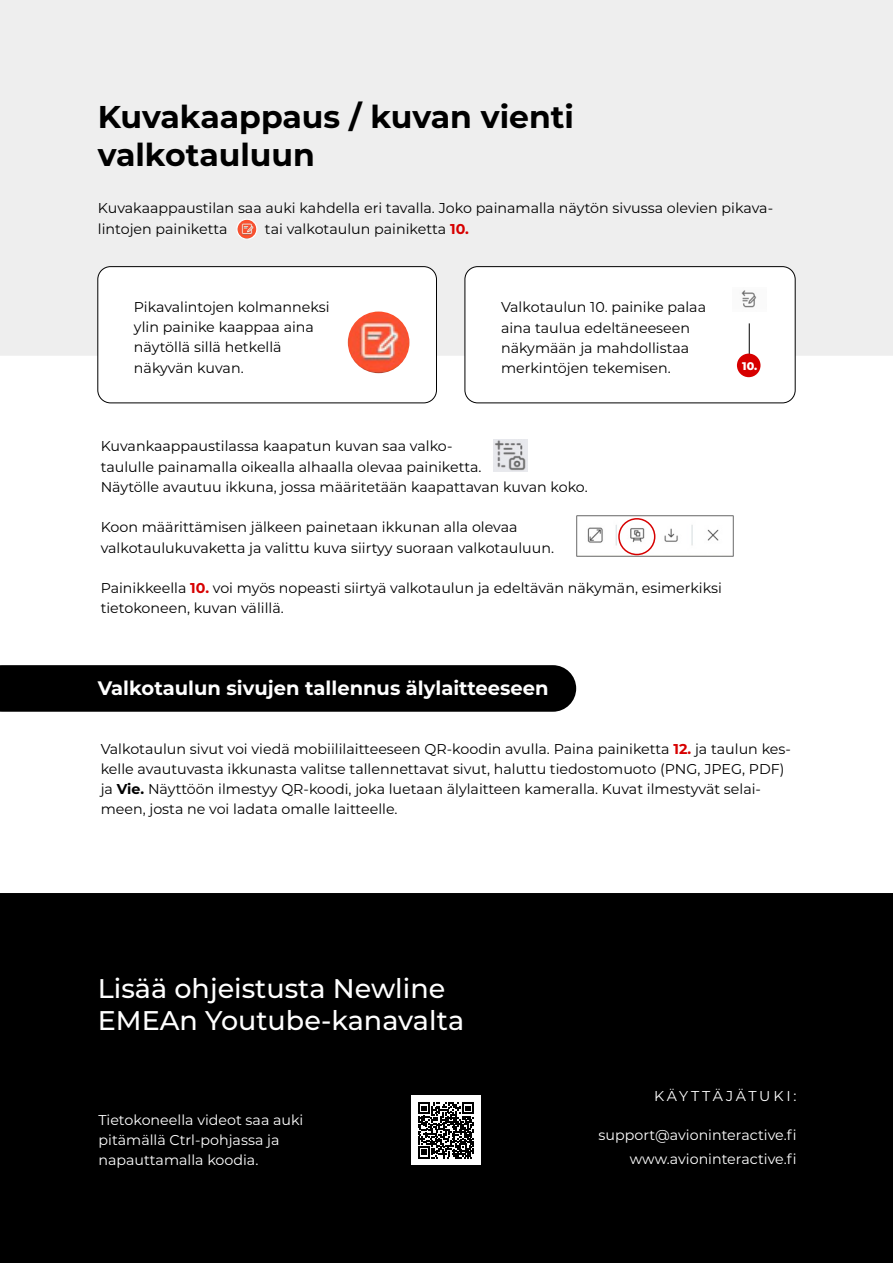
<style>
.page{position:relative;width:893px;height:1263px;background:#fff}
.page>*{position:absolute;margin:0;border:0;box-sizing:border-box;transform-origin:0 0}
.t1{font:700 31.5px "Montserrat";color:#000}
.t2{font:500 27px/32.4px "Montserrat";color:#fff}
.t3{font:700 19.5px "Montserrat";color:#fff}
.Leipis{font:14.25px/20.2px "Montserrat";color:#000}
.Leipis-2{font:14.25px/20.2px "Montserrat";color:#fff}
.Leipis-3{font:14.25px "Montserrat";letter-spacing:.185em;color:#fff}
.Leipis-4{font:800 11.1px "Montserrat";color:#fff}
.s1{font-weight:700;color:#d70000}
.s2{font-weight:700}
</style>
<div class="page">
<div style="left:0;top:0;width:893px;height:356px;background:#eee"></div>
<div style="left:0;top:893px;width:893px;height:370px;background:#000"></div>
<div style="left:0;top:665px;width:576px;height:47px;background:#000"></div>
<div style="left:98px;top:267px;width:338px;height:136px;background:#fff;border-radius:13px"></div>
<div style="left:97px;top:266px;width:340px;height:137px;border:1px solid #000;border-radius:13px"></div>
<div style="left:465px;top:267px;width:330px;height:136px;background:#fff;border-radius:13px"></div>
<div style="left:464px;top:266px;width:332px;height:137px;border:1px solid #000;border-radius:13px"></div>
<img style="left:741px;top:290px;width:16px;height:18px">
<hr style="left:749px;top:323px;width:1px;height:32px;background:#000">
<div style="left:737px;top:354px;width:23px;height:23px;background:#d70000;border-radius:50%"></div>
<img style="left:494px;top:439px;width:33px;height:33px">
<img style="left:576px;top:516px;width:157px;height:41px">
<div style="left:618px;top:518px;width:37px;height:37px;border:2px solid #d70000;border-radius:50%"></div>
<img style="left:346px;top:309px;width:65px;height:66px;border-radius:33px">
<div style="left:344px;top:307px;width:69px;height:70px;border:4px solid #fff;border-radius:50%"></div>
<img style="left:237px;top:219px;width:20px;height:20px;border-radius:10px">
<div style="left:236px;top:219px;width:21px;height:21px;border:1px solid #fff;border-radius:50%"></div>
<div style="left:411px;top:1095px;width:70px;height:70px;background:#fff"></div>
<svg style="left:418px;top:1102px;width:56px;height:56px"></svg>
<p class="t1" style="left:98px;top:94px;width:478px">Kuvakaappaus / kuvan vienti</p>
<p class="t1" style="left:98px;top:132px;width:219px">valkotauluun</p>
<p class="Leipis" style="left:98px;top:198px;width:677px">Kuvakaappaustilan saa auki kahdella eri tavalla. Joko painamalla näytön sivussa olevien pikava&shy;lintojen painiketta</p>
<p class="Leipis" style="left:265px;top:218px;width:206px">tai valkotaulun painiketta <span class="s1">10.</span></p>
<p class="Leipis" style="left:134px;top:296px;width:197px">Pikavalintojen kolmanneksi ylin painike kaappaa aina näytöllä sillä hetkellä</p>
<p class="Leipis" style="left:134px;top:357px;width:111px">näkyvän kuvan.</p>
<p class="Leipis" style="left:501px;top:297px;width:206px">Valkotaulun 10. painike palaa aina taulua edeltäneeseen näkymään ja mahdollistaa merkintöjen tekemisen.</p>
<p class="Leipis-4" style="left:742px;top:358px;width:17px">10.</p>
<p class="Leipis" style="left:101px;top:436px;width:353px">Kuvankaappaustilassa kaapatun kuvan saa valko-</p>
<p class="Leipis" style="left:101px;top:456px;width:382px">taululle painamalla oikealla alhaalla olevaa painiketta.</p>
<p class="Leipis" style="left:101px;top:476px;width:488px">Näytölle avautuu ikkuna, jossa määritetään kaapattavan kuvan koko.</p>
<p class="Leipis" style="left:101px;top:517px;width:418px">Koon määrittämisen jälkeen painetaan ikkunan alla olevaa</p>
<p class="Leipis" style="left:101px;top:537px;width:455px">valkotaulukuvaketta ja valittu kuva siirtyy suoraan valkotauluun.</p>
<p class="Leipis" style="left:101px;top:577px;width:623px">Painikkeella <span class="s1">10.</span> voi myös nopeasti siirtyä valkotaulun ja edeltävän näkymän, esimerkiksi tietokoneen, kuvan välillä.</p>
<p class="t3" style="left:98px;top:674px;width:452px">Valkotaulun sivujen tallennus älylaitteeseen</p>
<p class="Leipis" style="left:101px;top:738px;width:692px">Valkotaulun sivut voi viedä mobiililaitteeseen QR-koodin avulla. Paina painiketta <span class="s1">12.</span> ja taulun kes&shy;kelle avautuvasta ikkunasta valitse tallennettavat sivut, haluttu tiedostomuoto (PNG, JPEG, PDF) ja <span class="s2">Vie.</span> Näyttöön ilmestyy QR-koodi, joka luetaan älylaitteen kameralla. Kuvat ilmestyvät selai&shy;meen, josta ne voi ladata omalle laitteelle.</p>
<p class="t2" style="left:98px;top:971px;width:368px">Lisää ohjeistusta Newline<br>EMEAn Youtube-kanavalta</p>
<p class="Leipis-2" style="left:99px;top:1109px;width:206px">Tietokoneella videot saa auki pitämällä Ctrl-pohjassa ja</p>
<p class="Leipis-2" style="left:99px;top:1149px;width:161px">napauttamalla koodia.</p>
<p class="Leipis-3" style="left:654px;top:1086px;width:144px">KÄYTTÄJÄTUKI:</p>
<p class="Leipis-2" style="left:599px;top:1125px;width:199px">support@avioninteractive.fi</p>
<p class="Leipis-2" style="left:630px;top:1149px;width:168px">www.avioninteractive.fi</p>
</div>
